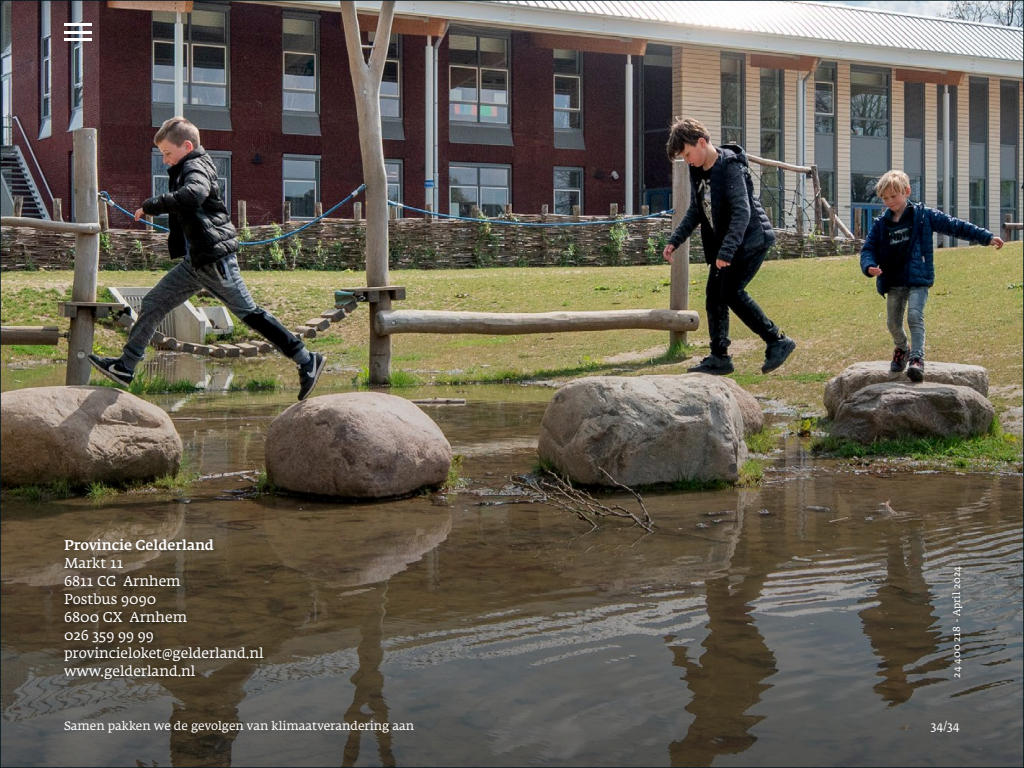
<style>
.page{position:relative;width:1024px;height:768px;background:#fff}
.page>*{position:absolute;margin:0;border:0;box-sizing:border-box;transform-origin:0 0}
._25_Adresblok{font:14px "Fedra Serif A Std";color:#fff}
._25_Adresblok-2{font:500 14px "Fedra Serif A Std";color:#fff}
.t1{font:12px "Fedra Serif A Std";color:#fff}
.t2{font:10px "Fedra Serif A Std";color:#fff}
</style>
<div class="page">
<img style="left:2px;top:2px;width:1020px;height:268px">
<img style="left:2px;top:270px;width:1020px;height:496px">
<hr style="left:64px;top:23px;width:27px;height:3px;background:#fff">
<hr style="left:64px;top:31px;width:27px;height:2px;background:#fff">
<hr style="left:64px;top:38px;width:27px;height:3px;background:#fff">
<div style="left:59px;top:534px;width:209px;height:150px;background:#000;opacity:.45"></div>
<div style="left:947px;top:562px;width:20px;height:120px;background:#000;opacity:.45"></div>
<p class="_25_Adresblok-2" style="left:64px;top:536px;width:151px">Provincie Gelderland</p>
<p class="_25_Adresblok" style="left:64px;top:554px;width:61px">Markt 11</p>
<p class="_25_Adresblok" style="left:64px;top:572px;width:118px">6811 CG Arnhem</p>
<p class="_25_Adresblok" style="left:64px;top:590px;width:94px">Postbus 9090</p>
<p class="_25_Adresblok" style="left:64px;top:608px;width:124px">6800 GX Arnhem</p>
<p class="_25_Adresblok" style="left:64px;top:626px;width:91px">026 359 99 99</p>
<p class="_25_Adresblok" style="left:64px;top:644px;width:201px">provincieloket@gelderland.nl</p>
<p class="_25_Adresblok" style="left:64px;top:662px;width:133px">www.gelderland.nl</p>
<p class="t2" style="left:950px;top:678px;width:113px;rotate:-90deg">24 400 218 - April 2024</p>
<p class="t1" style="left:64px;top:718px;width:352px">Samen pakken we de gevolgen van klimaatverandering aan</p>
<p class="t1" style="left:931px;top:718px;width:31px">34/34</p>
</div>
